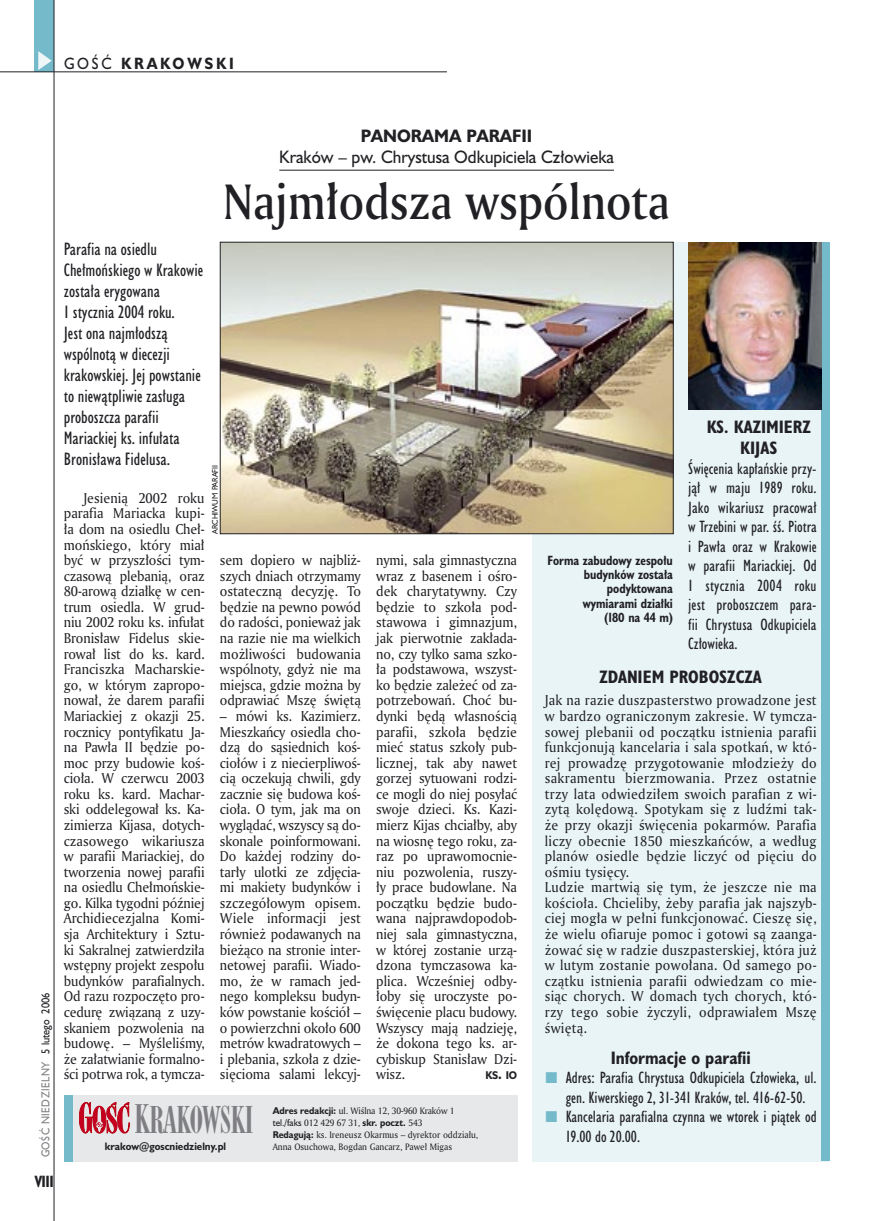
<style>
.page{position:relative;width:872px;height:1221px;background:#fff}
.page>*{position:absolute;margin:0;border:0;box-sizing:border-box;transform-origin:0 0}
._05a_tytyl_AmMd_32_pt{font:48px "Amerigo Md PL";color:#212125;scale:.9 1}
._05a_tytyl_AmMd_48_pt{font:35.7px "Modern 735 PL";color:#7f7f83;scale:.9 1}
._06-4_lead_lokal_HuCn_11_pt{font:16.5px/21px "Humanst 521 Cn PL";color:#212125}
._04-3_nadtytul_lokal{font:16.5px/21px "Humanst 521 PL";color:#212125;text-align:center;scale:.94 1}
._04-2_tytul_ramki{font:700 16.5px/21px "Humanst 521 Cn PL";color:#212125;text-align:center}
._01_body_tekst{font:700 16.5px "Humanst 521 Cn PL";color:#212125}
._03-2_body_do_ramki{font:15px/19.5px "Humanst 521 Cn PL";color:#212125}
._15a_temat_lewo{font:700 15px "Humanst 521 PL";letter-spacing:.2em;color:#212125;scale:.9 1}
._16_pagina_lewa{font:700 15px "Humanst 521 Cn PL";color:#212125;scale:.94 1}
._01_body_tekst-2{font:13.8px/15.6px "Amerigo PL";letter-spacing:-.01em;color:#212125;text-align:justify;scale:.94 1}
._03-4_body_liturgii{font:13.8px/15.6px "Amerigo PL";letter-spacing:.02em;color:#212125;text-align:justify;scale:.94 1}
._09_podpis_zdjecia_HuCnB{font:700 12.3px/14.4px "Humanst 521 Cn PL";color:#212125;text-align:right;scale:.94 1}
._18a_data_lewa_GOSC{font:10.5px "Humanst 521 PL";letter-spacing:.05em;color:#7f7f83;scale:.9 1}
._18_data_lewa{font:10.5px "Humanst 521 PL";color:#212125;scale:.9 1}
._01_body_tekst-3{font:700 10.35px "Humanst 521 PL";color:#212125;scale:.9 1}
._20a_stopka_adres{font:700 9.9px "Humanst 521 PL";color:#212125;scale:.94 1}
._20b_stopka_dzial{font:9px "Amerigo PL";color:#212125;scale:.94 1}
._09a_autor_zdjecia_Hu_5_pt{font:7.5px "Humanst 521 PL";color:#212125;scale:.94 1}
.s1{font-weight:400}
.s2{font-weight:700}
.s3{font-size:13.8px}
.s4{font-size:38.1px}
.s5{font-family:"Humanst 521 PL";font-weight:700}
.s6{font-family:"Humanst 521 PL"}
</style>
<div class="page">
<div style="left:532px;top:242px;width:296px;height:919px;background:#e9f4f6"></div>
<div style="left:821px;top:242px;width:8px;height:919px;background:#75baca"></div>
<img style="left:688px;top:242px;width:133px;height:167px">
<hr style="left:279px;top:170px;width:335px;height:1px;background:#212125">
<div style="left:64px;top:1094px;width:453px;height:67px;background:#e7e8e9"></div>
<div style="left:64px;top:1094px;width:8px;height:67px;background:#75baca"></div>
<svg style="left:79px;top:1102px;width:50px;height:31px"></svg>
<div style="left:35px;top:0;width:19px;height:72px;background:#75baca"></div>
<svg style="left:38px;top:51px;width:14px;height:19px"></svg>
<hr style="left:54px;top:0;width:1px;height:1220px;background:#212125">
<hr style="left:0;top:72px;width:447px;height:1px;background:#212125">
<img style="left:222px;top:244px;width:449px;height:288px">
<div style="left:220px;top:242px;width:453px;height:292px;border:1px solid #212125"></div>
<p class="_15a_temat_lewo" style="left:64px;top:53px;width:190px"><span class="s1">GOŚĆ</span> KRAKOWSKI</p>
<p class="_18_data_lewa" style="left:38px;top:1053px;width:69px;rotate:-90deg">5 lutego 2006</p>
<p class="_18a_data_lewa_GOSC" style="left:38px;top:1157px;width:108px;rotate:-90deg">GOŚĆ NIEDZIELNY</p>
<p class="_16_pagina_lewa" style="left:35px;top:1170px;width:22px">VIII</p>
<p class="_04-3_nadtytul_lokal" style="left:279px;top:125px;width:357px"><span class="s2">PANORAMA PARAFII<br></span>Kraków – pw. Chrystusa Odkupiciela Człowieka</p>
<p class="_05a_tytyl_AmMd_32_pt" style="left:223px;top:170px;width:498px">Najmłodsza wspólnota</p>
<p class="_06-4_lead_lokal_HuCn_11_pt" style="left:64px;top:239px;width:141px">Parafia na osiedlu<br>Chełmońskiego w Krakowie została erygowana<br>1 stycznia 2004 roku.<br>Jest ona najmłodszą wspólnotą w diecezji krakowskiej. Jej powstanie to niewątpliwie zasługa proboszcza parafii<br>Mariackiej ks. infułata<br>Bronisława Fidelusa.</p>
<p class="_01_body_tekst-2" style="left:64px;top:489px;width:151px;text-indent:20px">Jesienią 2002 roku parafia Mariacka kupi&shy;ła dom na osiedlu Cheł&shy;mońskiego, który miał być w przyszłości tym&shy;czasową plebanią, oraz 80-arową działkę w cen&shy;trum osiedla. W grud&shy;niu 2002 roku ks. infułat Bronisław Fidelus skie&shy;rował list do ks. kard.<br>Franciszka Macharskie&shy;go, w którym zapropo&shy;nował, że darem parafii Mariackiej z okazji 25. rocznicy pontyfikatu Ja&shy;na Pawła II będzie po&shy;moc przy budowie koś&shy;cioła. W czerwcu 2003 roku ks. kard. Machar&shy;ski oddelegował ks. Ka&shy;zimierza Kijasa, dotych&shy;czasowego wikariusza w parafii Mariackiej, do tworzenia nowej parafii na osiedlu Chełmońskie&shy;go. Kilka tygodni później Archidiecezjalna Komi&shy;sja Architektury i Sztu&shy;ki Sakralnej zatwierdziła wstępny projekt zespołu budynków parafialnych.<br>Od razu rozpoczęto pro&shy;cedurę związaną z uzy&shy;skaniem pozwolenia na budowę. – Myśleliśmy, że załatwianie formalno&shy;ści potrwa rok, a tymcza-</p>
<p class="_09a_autor_zdjecia_Hu_5_pt" style="left:210px;top:534px;width:75px;rotate:-90deg">ARCHIWUM PARAFII</p>
<p class="_01_body_tekst-2" style="left:220px;top:552px;width:151px">sem dopiero w najbliż&shy;szych dniach otrzymamy ostateczną decyzję. To będzie na pewno powód do radości, ponieważ jak na razie nie ma wielkich możliwości budowania wspólnoty, gdyż nie ma miejsca, gdzie można by odprawiać Mszę świętą</p>
<p class="_01_body_tekst-2" style="left:220px;top:707px;width:151px">– mówi ks. Kazimierz.<br>Mieszkańcy osiedla cho&shy;dzą do sąsiednich koś&shy;ciołów i z niecierpliwoś&shy;cią oczekują chwili, gdy zacznie się budowa koś&shy;cioła. O tym, jak ma on wyglądać, wszyscy są do&shy;skonale poinformowani.<br>Do każdej rodziny do&shy;tarły ulotki ze zdjęcia&shy;mi makiety budynków i szczegółowym opisem.<br>Wiele informacji jest również podawanych na bieżąco na stronie inter&shy;netowej parafii. Wiado&shy;mo, że w ramach jed&shy;nego kompleksu budyn&shy;ków powstanie kościół – o powierzchni około 600 metrów kwadratowych – i plebania, szkoła z dzie&shy;sięcioma salami lekcyj-</p>
<p class="_01_body_tekst-2" style="left:376px;top:552px;width:151px">nymi, sala gimnastyczna wraz z basenem i ośro&shy;dek charytatywny. Czy będzie to szkoła pod&shy;stawowa i gimnazjum, jak pierwotnie zakłada&shy;no, czy tylko sama szko&shy;ła podstawowa, wszyst&shy;ko będzie zależeć od za&shy;potrzebowań. Choć bu&shy;dynki będą własnością parafii, szkoła będzie mieć status szkoły pub&shy;licznej, tak aby nawet gorzej sytuowani rodzi&shy;ce mogli do niej posyłać swoje dzieci. Ks. Kazi&shy;mierz Kijas chciałby, aby na wiosnę tego roku, za&shy;raz po uprawomocnie&shy;niu pozwolenia, ruszy&shy;ły prace budowlane. Na początku będzie budo&shy;wana najprawdopodob&shy;niej sala gimnastyczna, w której zostanie urzą&shy;dzona tymczasowa ka&shy;plica. Wcześniej odby&shy;łoby się uroczyste po&shy;święcenie placu budowy.<br>Wszyscy mają nadzieję, że dokona tego ks. ar&shy;cybiskup Stanisław Dzi&shy;wisz.</p>
<p class="_01_body_tekst-3" style="left:485px;top:1068px;width:37px">KS<span class="s3">.</span> IO</p>
<p class="_05a_tytyl_AmMd_48_pt" style="left:135px;top:1097px;width:134px"><span class="s4">K</span>RAKOWSKI</p>
<p class="_20b_stopka_dzial" style="left:273px;top:1104px;width:195px"><span class="s5">Adres redakcji:</span> ul. Wiślna 12, 30-960 Kraków 1</p>
<p class="_20b_stopka_dzial" style="left:273px;top:1116px;width:161px"><span class="s6">tel./faks</span> 012 429 67 31, <span class="s5">skr. poczt.</span> 543</p>
<p class="_20b_stopka_dzial" style="left:273px;top:1128px;width:220px"><span class="s5">Redagują:</span> ks. Ireneusz Okarmus – dyrektor oddziału,</p>
<p class="_20a_stopka_adres" style="left:105px;top:1139px;width:130px">krakow@goscniedzielny.pl</p>
<p class="_20b_stopka_dzial" style="left:273px;top:1140px;width:192px">Anna Osuchowa, Bogdan Gancarz, Paweł Migas</p>
<p class="_09_podpis_zdjecia_HuCnB" style="left:547px;top:552px;width:135px">Forma zabudowy zespołu budynków została podyktowana<br>wymiarami działki<br>(180 na 44 m)</p>
<p class="_04-2_tytul_ramki" style="left:707px;top:416px;width:105px">KS. KAZIMIERZ<br>KIJAS</p>
<p class="_03-2_body_do_ramki" style="left:688px;top:458px;width:130px;text-align:justify">Święcenia kapłańskie przy&shy;jął w maju 1989 roku.<br>Jako wikariusz pracował w Trzebini w par. śś. Piotra i Pawła oraz w Krakowie w parafii Mariackiej. Od 1 stycznia 2004 roku jest proboszczem para&shy;fii Chrystusa Odkupiciela Człowieka.</p>
<p class="_04-2_tytul_ramki" style="left:599px;top:665px;width:164px">ZDANIEM PROBOSZCZA</p>
<p class="_03-4_body_liturgii" style="left:545px;top:692px;width:291px">Jak na razie duszpasterstwo prowadzone jest w bardzo ograniczonym zakresie. W tymcza&shy;sowej plebanii od początku istnienia parafii funkcjonują kancelaria i sala spotkań, w któ&shy;rej prowadzę przygotowanie młodzieży do sakramentu bierzmowania. Przez ostatnie trzy lata odwiedziłem swoich parafian z wi&shy;zytą kolędową. Spotykam się z ludźmi tak&shy;że przy okazji święcenia pokarmów. Parafia liczy obecnie 1850 mieszkańców, a według planów osiedle będzie liczyć od pięciu do ośmiu tysięcy.</p>
<p class="_03-4_body_liturgii" style="left:545px;top:879px;width:291px">Ludzie martwią się tym, że jeszcze nie ma kościoła. Chcieliby, żeby parafia jak najszyb&shy;ciej mogła w pełni funkcjonować. Cieszę się, że wielu ofiaruje pomoc i gotowi są zaanga&shy;żować się w radzie duszpasterskiej, która już w lutym zostanie powołana. Od samego po&shy;czątku istnienia parafii odwiedzam co mie&shy;siąc chorych. W domach tych chorych, któ&shy;rzy tego sobie życzyli, odprawiałem Mszę świętą.</p>
<p class="_01_body_tekst" style="left:610px;top:1046px;width:142px">Informacje o parafii</p>
<p class="_03-2_body_do_ramki" style="left:565px;top:1067px;width:252px">Adres: Parafia Chrystusa Odkupiciela Człowieka, ul. gen. Kiwerskiego 2, 31-341 Kraków, tel. 416-62-50.</p>
<p class="_03-2_body_do_ramki" style="left:565px;top:1106px;width:252px">Kancelaria parafialna czynna we wtorek i piątek od<br>19.00 do 20.00.</p>
</div>
